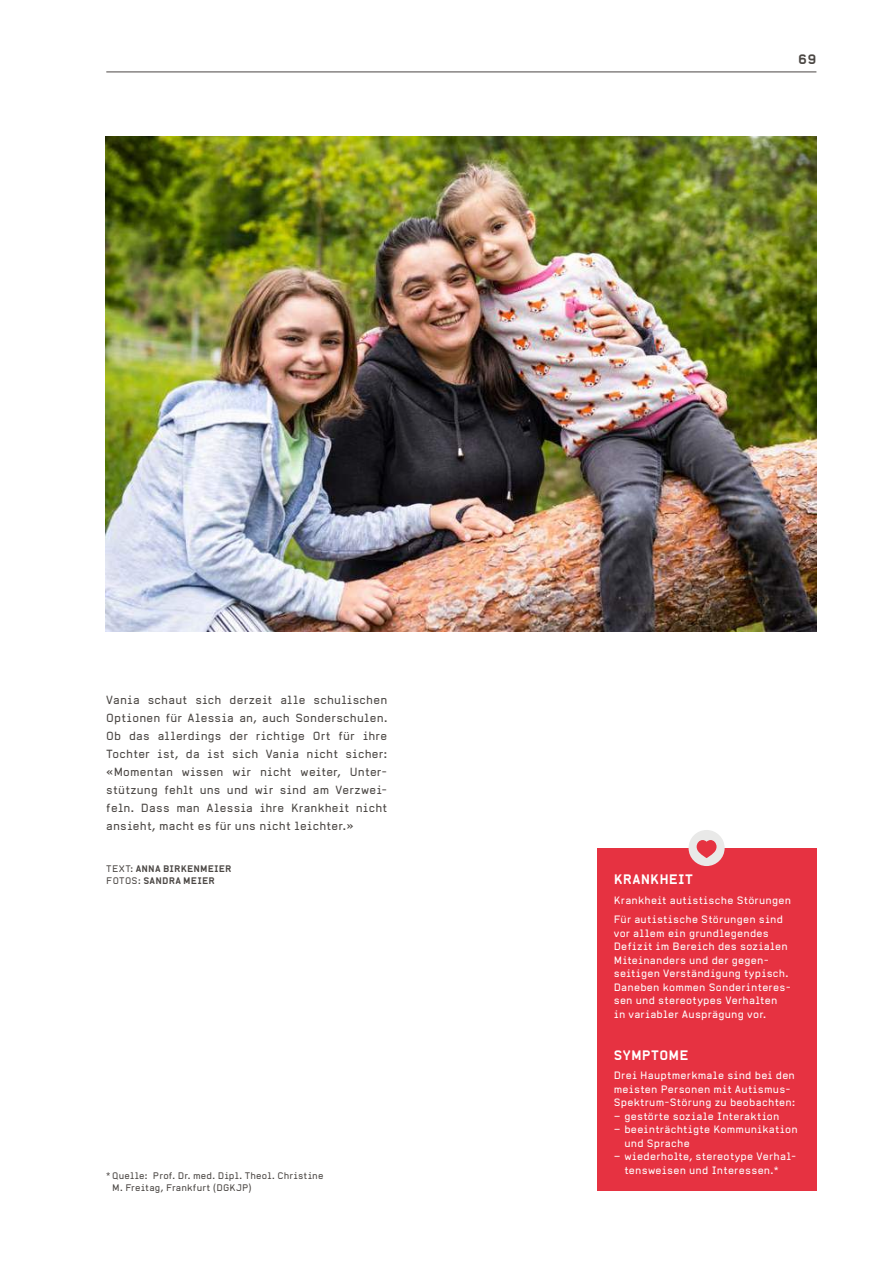
<style>
.page{position:relative;width:893px;height:1263px;background:#fff}
.page>*{position:absolute;margin:0;border:0;box-sizing:border-box;transform-origin:0 0}
.t1{font:700 13.5px "Alpha Headline Pro";letter-spacing:.02em;color:#fff}
.t2{font:700 13.5px "Alpha Headline Pro";color:#4b4744}
.t3{font:11.7px/18px "Alpha Headline Pro";letter-spacing:.02em;color:#4b4744;text-align:justify}
.t4{font:10.5px/13.5px "Alpha Headline Pro";letter-spacing:.025em;color:#fff}
.t5{font:9.3px/12px "Alpha Headline Pro";letter-spacing:.02em;color:#4b4744}
.t6{font:700 9.3px/12px "Alpha Headline Pro";letter-spacing:.015em;color:#4b4744}
.s1{font-weight:400}
</style>
<div class="page">
<hr style="left:106px;top:72px;width:710px;height:1px;background:#4b4744">
<img style="left:106px;top:136px;width:710px;height:495px">
<div style="left:597px;top:848px;width:219px;height:343px;background:#e63241"></div>
<div style="left:688px;top:830px;width:37px;height:36px;background:#e9e9e8;border-radius:50%"></div>
<svg style="left:697px;top:840px;width:19px;height:18px"></svg>
<p class="t2" style="left:798px;top:51px;width:20px">69</p>
<p class="t3" style="left:106px;top:690px;width:283px">Vania schaut sich derzeit alle schulischen Optionen für Alessia an, auch Sonderschulen.<br>Ob das allerdings der richtige Ort für ihre Tochter ist, da ist sich Vania nicht sicher: «Momentan wissen wir nicht weiter, Unter&shy;stützung fehlt uns und wir sind am Verzwei&shy;feln. Dass man Alessia ihre Krankheit nicht ansieht, macht es für uns nicht leichter.»</p>
<p class="t6" style="left:106px;top:862px;width:127px"><span class="s1">TEXT:</span> ANNA BIRKENMEIER<br><span class="s1">FOTOS:</span> SANDRA MEIER</p>
<p class="t1" style="left:614px;top:871px;width:81px">KRANKHEIT</p>
<p class="t4" style="left:614px;top:890px;width:179px;line-height:19.5px">Krankheit autistische Störungen<br>Für autistische Störungen sind</p>
<p class="t4" style="left:614px;top:926px;width:179px">vor allem ein grundlegendes<br>Defizit im Bereich des sozialen<br>Miteinanders und der gegen&shy;seitigen Verständigung typisch.<br>Daneben kommen Sonderinteres&shy;sen und stereotypes Verhalten in variabler Ausprägung vor.</p>
<p class="t1" style="left:614px;top:1047px;width:76px">SYMPTOME</p>
<p class="t4" style="left:614px;top:1069px;width:183px">Drei Hauptmerkmale sind bei den meisten Personen mit Autismus-<br>Spektrum-Störung zu beobachten:</p>
<p class="t4" style="left:614px;top:1109px;width:167px">– gestörte soziale Interaktion</p>
<p class="t4" style="left:624px;top:1123px;width:175px;text-indent:-11px">– beeinträchtigte Kommunikation und Sprache</p>
<p class="t4" style="left:624px;top:1150px;width:173px;text-indent:-11px">– wiederholte, stereotype Verhal&shy;tensweisen und Interessen.*</p>
<p class="t5" style="left:112px;top:1169px;width:213px;text-indent:-6px">*Quelle: Prof. Dr. med. Dipl. Theol. Christine<br>M. Freitag, Frankfurt (DGKJP)</p>
</div>
